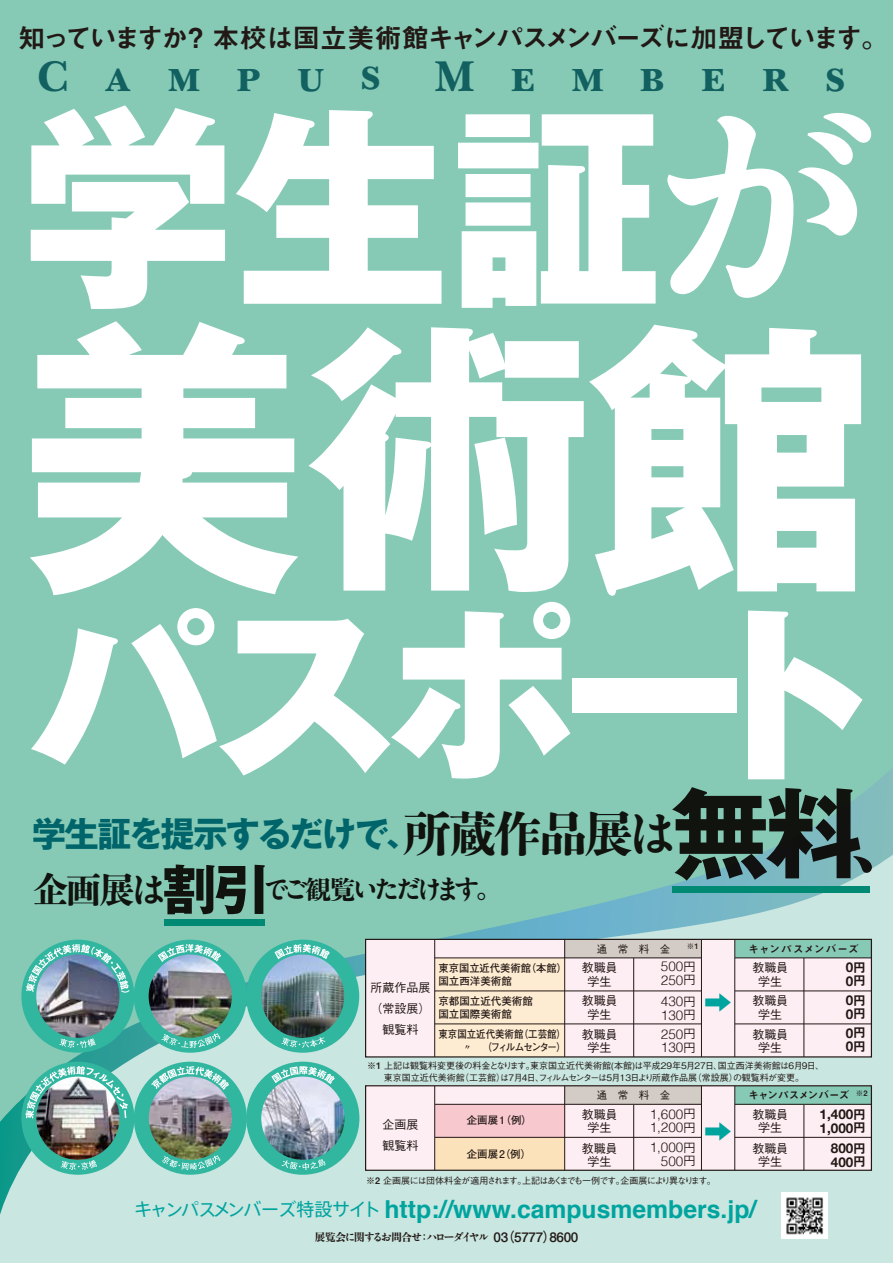
<style>
.page{position:relative;width:893px;height:1263px;background:#86cab6}
.page>*{position:absolute;margin:0;border:0;box-sizing:border-box;transform-origin:0 0}
.t1{font:700 288px "Gothic MB101 Pr 5";color:#fff}
.t2{font:800 214.5px "Gothic MB101 Pr 5";color:#fff}
.t3{font:800 189px "Gothic MB101 Pr 5";letter-spacing:-.07em;color:#fff}
.t4{font:45px "New Baskerville Bold SC";letter-spacing:.8em;color:#126060}
.t5{font:700 34.5px "Gothic MB101 Pr 5";letter-spacing:-.05em;color:#00656a}
.t6{font:27px "Midashi Go Pr 5 MB31";letter-spacing:-.085em;color:#221815}
.t7{font:25.5px "Antique Std ANM";letter-spacing:-.21em;color:#221815}
.t8{font:700 24.75px "Helvetica";color:#00a49f}
.t9{font:500 22.5px "Gothic BBB Pr 5";color:#00a49f;scale:1.25 1}
.t10{font:300 13.5px/13.5px "Helvetica";color:#221815}
.t11{font:700 13.5px/13.5px "Helvetica Neue";color:#221815}
.t12{font:500 12px/13.5px "Gothic BBB Pr 5";color:#221815;text-align:center}
.t13{font:700 10.5px/13.5px "Futo Go B101 Pr 5";color:#221815}
.t14{font:10.5px "Antique Std ANM";letter-spacing:-.185em;color:#221815}
.t15{font:700 10.5px/13.5px "Futo Go B101 Pr 5";color:#221815;scale:.9 1}
.t16{font:10.5px "Midashi Go Pro MB31";letter-spacing:-.06em;color:#221815}
.t17{font:10.5px "Midashi Go Pro MB31";letter-spacing:.04em;color:#221815}
.t18{font:500 10.5px "Gothic BBB Pr 5";letter-spacing:1em;color:#221815}
.t19{font:500 9px/12px "Gothic BBB Pr 5";letter-spacing:-.03em;color:#221815;text-align:center}
.t20{font:500 9px "Gothic BBB Pr 5";letter-spacing:-.085em;color:#221815}
.t21{font:7.5px "Midashi Go Pr 5 MB31";color:#221815}
.s1{font-family:"Antique Std ANM";font-weight:400;font-size:228px}
.s2{font-family:"Shuei Shogo M Sen";font-weight:800;font-size:48.75px;color:#221815}
.s3{font-family:"Antique Std ANM";font-weight:400;font-size:48.75px;color:#221815}
.s4{font-size:98.25px;color:#221815}
.s5{font-family:"Shuei Shogo M Sen";font-weight:800;font-size:73.35px;color:#221815}
.s6{font-family:"Shuei Shogo M Sen";font-weight:800;font-size:35.25px}
.s7{font-size:35.25px}
.s8{font-family:"Gothic MB101 Pr 5";font-weight:700;font-size:54px}
.s9{font-family:"Shuei Shogo M Sen";font-weight:800}
.s10{font-family:"Gothic BBB Pro Medium 83 pv RKSJ H";font-weight:400;font-size:12px}
.s11{font-family:"Gothic MB101 Pr 5 De";font-size:12px}
.s12{font-family:"Midashi Go Pr 5 MB31";font-weight:400}
.s13{font-family:"Axis Std";font-weight:400;font-size:18px}
.s14{font-family:"Helvetica Neue";font-weight:500;font-size:13.5px}
.s15{font-family:"Futo Go B101 Pro";font-weight:700;font-size:13.5px}
.s16{font-family:"Futo Go B101 Pr 5";font-weight:700;font-size:13.5px}
</style>
<div class="page">
<svg style="left:0;top:768px;width:893px;height:495px"></svg>
<div style="left:365px;top:939px;width:506px;height:118px;background:#fdeef3"></div>
<div style="left:365px;top:1086px;width:506px;height:84px;background:#fdeef3"></div>
<div style="left:672px;top:886px;width:197px;height:6px;background:#008a74"></div>
<div style="left:164px;top:920px;width:101px;height:6px;background:#008a74"></div>
<hr style="left:735px;top:1023px;width:137px;height:1px;background:#221815">
<hr style="left:735px;top:990px;width:137px;height:1px;background:#221815">
<hr style="left:803px;top:958px;width:1px;height:99px;background:#221815">
<hr style="left:803px;top:1104px;width:1px;height:66px;background:#221815">
<hr style="left:735px;top:1137px;width:137px;height:1px;background:#221815">
<div style="left:435px;top:958px;width:129px;height:99px;background:#feecd2"></div>
<div style="left:435px;top:1137px;width:129px;height:33px;background:#fce2ba"></div>
<div style="left:435px;top:1104px;width:129px;height:33px;background:#f7c8ce"></div>
<hr style="left:633px;top:958px;width:1px;height:99px;background:#221815">
<hr style="left:633px;top:1104px;width:1px;height:66px;background:#221815">
<hr style="left:435px;top:1137px;width:267px;height:1px;background:#221815">
<hr style="left:435px;top:1023px;width:267px;height:1px;background:#221815">
<hr style="left:435px;top:990px;width:267px;height:1px;background:#221815">
<img style="left:781px;top:1192px;width:47px;height:47px">
<hr style="left:434px;top:939px;width:1px;height:118px;background:#221815">
<hr style="left:434px;top:1086px;width:1px;height:84px;background:#221815">
<div style="left:564px;top:1086px;width:138px;height:18px;background:#d3cbc6"></div>
<div style="left:735px;top:1086px;width:136px;height:18px;background:#86cab6"></div>
<div style="left:564px;top:939px;width:138px;height:19px;background:#d3cbc6"></div>
<div style="left:735px;top:939px;width:136px;height:19px;background:#86cab6"></div>
<hr style="left:564px;top:939px;width:1px;height:118px;background:#221815">
<hr style="left:564px;top:1086px;width:1px;height:84px;background:#221815">
<hr style="left:701px;top:939px;width:1px;height:118px;background:#221815">
<hr style="left:701px;top:1086px;width:1px;height:84px;background:#221815">
<hr style="left:435px;top:1104px;width:267px;height:1px;background:#221815">
<hr style="left:435px;top:957px;width:267px;height:1px;background:#221815">
<hr style="left:734px;top:939px;width:1px;height:118px;background:#221815">
<hr style="left:734px;top:1086px;width:1px;height:84px;background:#221815">
<hr style="left:735px;top:958px;width:137px;height:1px;background:#221815">
<hr style="left:735px;top:1104px;width:137px;height:1px;background:#221815">
<div style="left:365px;top:939px;width:507px;height:118px;border:1px solid #221815"></div>
<div style="left:365px;top:1085px;width:507px;height:86px;border:1px solid #221815"></div>
<div style="left:21px;top:940px;width:113px;height:113px;background:#31b6a0;border-radius:50%"></div>
<svg style="left:59px;top:1038px;width:37px;height:10px"></svg>
<svg style="left:26px;top:944px;width:104px;height:49px"></svg>
<img style="left:36px;top:954px;width:83px;height:84px;border-radius:42px">
<div style="left:134px;top:1062px;width:113px;height:113px;background:#31b6a0;border-radius:50%"></div>
<svg style="left:162px;top:1155px;width:59px;height:15px"></svg>
<svg style="left:151px;top:1066px;width:78px;height:24px"></svg>
<img style="left:149px;top:1076px;width:83px;height:84px;border-radius:42px">
<div style="left:21px;top:1062px;width:113px;height:113px;background:#31b6a0;border-radius:50%"></div>
<svg style="left:61px;top:1160px;width:36px;height:10px"></svg>
<svg style="left:25px;top:1066px;width:103px;height:53px"></svg>
<img style="left:36px;top:1076px;width:83px;height:84px;border-radius:42px">
<div style="left:246px;top:940px;width:113px;height:113px;background:#31b6a0;border-radius:50%"></div>
<svg style="left:281px;top:1037px;width:44px;height:11px"></svg>
<svg style="left:274px;top:944px;width:56px;height:15px"></svg>
<img style="left:261px;top:954px;width:83px;height:84px;border-radius:42px">
<div style="left:246px;top:1062px;width:113px;height:113px;background:#31b6a0;border-radius:50%"></div>
<svg style="left:282px;top:1159px;width:43px;height:11px"></svg>
<svg style="left:271px;top:1066px;width:64px;height:18px"></svg>
<img style="left:261px;top:1076px;width:83px;height:84px;border-radius:42px">
<div style="left:134px;top:940px;width:113px;height:113px;background:#31b6a0;border-radius:50%"></div>
<svg style="left:161px;top:1033px;width:60px;height:15px"></svg>
<svg style="left:158px;top:944px;width:63px;height:18px"></svg>
<img style="left:149px;top:954px;width:83px;height:84px;border-radius:42px">
<p class="t6" style="left:18px;top:17px;width:871px">知っていますか？ 本校は国立美術館キャンパスメンバーズに加盟しています。</p>
<p class="t4" style="left:37px;top:51px;width:810px">Campus Members</p>
<p class="t2" style="left:21px;top:30px;width:856px">学生証<span class="s1">が</span></p>
<p class="t1" style="left:18px;top:221px;width:859px">美術館</p>
<p class="t3" style="left:30px;top:537px;width:854px">パスポート</p>
<p class="t5" style="left:32px;top:805px;width:892px">学生証を提示するだけで、<span class="s2">所蔵作品展</span><span class="s3">は</span><span class="s4">無料</span><span class="s5">、</span></p>
<h3 class="t7" style="left:32px;top:871px;width:470px"><span class="s6">企画展</span><span class="s7">は</span><span class="s8">割引</span>でご<span class="s9">観覧</span>いただけます。</h3>
<p class="t12" style="left:370px;top:975px;width:62px;line-height:21px">所蔵作品展（常設展）観覧料</p>
<p class="t13" style="left:438px;top:960px;width:130px">東京国立近代美術館（本館）国立西洋美術館</p>
<p class="t13" style="left:438px;top:993px;width:96px">京都国立近代美術館国立国際美術館</p>
<p class="t15" style="left:438px;top:1026px;width:143px">東京国立近代美術館（工芸館）　 　 〃　 （フィルムセンター）</p>
<p class="t18" style="left:597px;top:941px;width:75px">通常料金</p>
<p class="t21" style="left:687px;top:940px;width:13px">※1</p>
<p class="t17" style="left:748px;top:941px;width:112px">キャンパスメンバーズ</p>
<p class="t12" style="left:582px;top:960px;width:37px">教職員学生</p>
<p class="t12" style="left:582px;top:993px;width:37px">教職員学生</p>
<p class="t12" style="left:582px;top:1026px;width:37px">教職員学生</p>
<p class="t10" style="left:661px;top:959px;width:36px">500<span class="s10">円<br></span>250<span class="s10">円</span></p>
<p class="t10" style="left:661px;top:994px;width:36px">430<span class="s10">円<br></span>130<span class="s10">円</span></p>
<p class="t10" style="left:661px;top:1026px;width:36px">250<span class="s10">円<br></span>130<span class="s10">円</span></p>
<p class="t9" style="left:704px;top:984px;width:24px">➡</p>
<p class="t12" style="left:752px;top:960px;width:37px">教職員学生</p>
<p class="t12" style="left:752px;top:993px;width:37px">教職員学生</p>
<p class="t12" style="left:752px;top:1026px;width:37px">教職員学生</p>
<p class="t11" style="left:846px;top:960px;width:21px">0<span class="s11">円<br></span>0<span class="s11">円</span></p>
<p class="t11" style="left:846px;top:993px;width:21px">0<span class="s11">円<br></span>0<span class="s11">円</span></p>
<p class="t11" style="left:846px;top:1025px;width:21px">0<span class="s11">円<br></span>0<span class="s11">円</span></p>
<p class="t19" style="left:367px;top:1058px;width:458px"><span class="s12">※1</span> 上記は観覧料変更後の料金となります。東京国立近代美術館(本館)は平成２９年５月２７日、国立西洋美術館は６月９日、東京国立近代美術館（工芸館）は７月４日、フィルムセンターは５月１３日より所蔵作品展（常設展）の観覧料が変更。</p>
<p class="t12" style="left:382px;top:1113px;width:38px;line-height:21px;text-align:left">企画展観覧料</p>
<p class="t13" style="left:467px;top:1113px;width:67px">企画展１（例）</p>
<p class="t13" style="left:467px;top:1147px;width:66px">企画展2（例）</p>
<p class="t18" style="left:597px;top:1086px;width:75px">通常料金</p>
<p class="t12" style="left:582px;top:1107px;width:37px">教職員学生</p>
<p class="t12" style="left:582px;top:1140px;width:37px">教職員学生</p>
<p class="t10" style="left:650px;top:1106px;width:47px">1,600<span class="s10">円<br></span>1,200<span class="s10">円</span></p>
<p class="t10" style="left:650px;top:1140px;width:47px;text-align:right">1,000<span class="s10">円<br></span>500<span class="s10">円</span></p>
<p class="t16" style="left:748px;top:1086px;width:102px">キャンパスメンバーズ</p>
<p class="t21" style="left:856px;top:1087px;width:13px">※2</p>
<p class="t12" style="left:752px;top:1107px;width:37px">教職員学生</p>
<p class="t12" style="left:752px;top:1140px;width:37px">教職員学生</p>
<p class="t11" style="left:820px;top:1107px;width:47px">1,400<span class="s11">円</span></p>
<p class="t9" style="left:704px;top:1113px;width:24px">➡</p>
<p class="t11" style="left:820px;top:1120px;width:47px">1,000<span class="s11">円</span></p>
<p class="t11" style="left:831px;top:1141px;width:36px">800<span class="s11">円<br></span>400<span class="s11">円</span></p>
<p class="t20" style="left:366px;top:1173px;width:351px"><span class="s12">※2</span> 企画展には団体料金が適用されます。上記はあくまでも一例です。企画展により異なります。</p>
<p class="t8" style="left:134px;top:1189px;width:624px"><span class="s13">キャンパスメンバーズ特設サイト</span> http://www.campusmembers.jp/</p>
<p class="t14" style="left:315px;top:1229px;width:265px"><span class="s9">展覧会</span>に<span class="s9">関</span>するお<span class="s9">問合</span>せ：ハローダイヤル <span class="s14">03</span><span class="s15">（</span><span class="s14">5777</span><span class="s16">）</span><span class="s14">8600</span></p>
</div>
